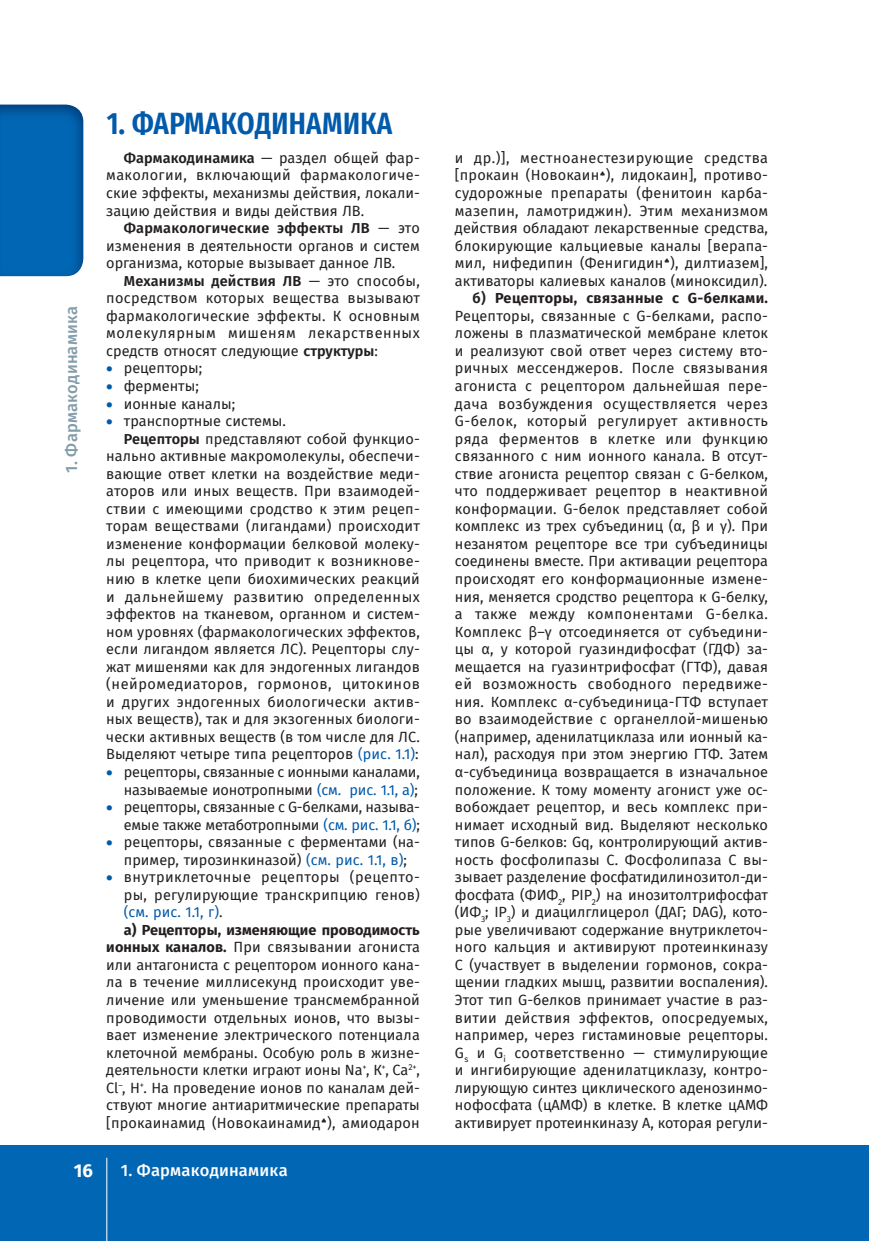
<style>
.page{position:relative;width:869px;height:1241px;background:#fff}
.page>*{position:absolute;margin:0;border:0;box-sizing:border-box;transform-origin:0 0}
.t1{font:600 extra-condensed 30.97px "Fira Sans";letter-spacing:.01em;color:#015aaa}
.t2{font:700 18.55px "Fira Sans";color:#fff}
.t3{font:500 16.45px "Fira Sans";letter-spacing:.015em;color:#fff}
.t4{font:500 16.45px "Fira Sans";letter-spacing:.015em;color:#839ca9}
.t5{font:14.35px/17.5px "Fira Sans";letter-spacing:.005em;color:#231f20;text-align:justify}
.t6{font:14.35px/17.5px "Fira Sans";letter-spacing:-.015em;color:#231f20;text-align:right}
.t7{font:14.35px "Fira Sans";letter-spacing:.04em;color:#231f20}
.t8{font:14.35px "Fira Sans";letter-spacing:.03em;color:#231f20}
.t9{font:700 14.35px "Fira Sans";letter-spacing:.005em;color:#231f20}
.t10{font:14.35px "Fira Sans";letter-spacing:.035em;color:#231f20}
.t11{font:14.35px "Fira Sans";color:#015aaa}
.s1{font-weight:600}
.s2{color:#015aaa}
.s3{color:#231f20}
.s4{font-weight:700}
</style>
<div class="page">
<div style="left:0;top:1145px;width:868px;height:95px;background:#0166b3"></div>
<hr style="left:106px;top:1157px;width:1px;height:83px;background:#fff">
<img style="left:0;top:104px;width:83px;height:172px">
<p class="t4" style="left:62px;top:472px;width:168px;rotate:-90deg">1. Фармакодинамика</p>
<h1 class="t1" style="left:107px;top:104px;width:287px">1. ФАРМАКОДИНАМИКА</h1>
<p class="t5" style="left:106px;top:149px;width:315px;text-indent:18px"><span class="s1">Фармакодинамика</span> — раздел общей фар&shy;макологии, включающий фармакологиче&shy;ские эффекты, механизмы действия, локали&shy;зацию действия и виды действия ЛВ.</p>
<p class="t5" style="left:106px;top:219px;width:315px;text-indent:18px"><span class="s1">Фармакологические эффекты ЛВ</span> — это изменения в деятельности органов и систем организма, которые вызывает данное ЛВ.</p>
<p class="t5" style="left:106px;top:272px;width:315px;text-indent:18px"><span class="s1">Механизмы действия ЛВ</span> — это способы, посредством которых вещества вызывают фармакологические эффекты. К основным молекулярным мишеням лекарственных средств относят следующие <span class="s1">структуры</span>:</p>
<p class="t5" style="left:106px;top:360px;width:97px"><span class="s2">•</span> рецепторы;</p>
<p class="t5" style="left:106px;top:377px;width:94px"><span class="s2">•</span> ферменты;</p>
<p class="t5" style="left:106px;top:395px;width:130px"><span class="s2">•</span> ионные каналы;</p>
<p class="t5" style="left:106px;top:412px;width:181px"><span class="s2">•</span> транспортные системы.</p>
<p class="t5" style="left:124px;top:430px;width:297px"><span class="s1">Рецепторы</span> представляют собой функцио-</p>
<p class="t5" style="left:106px;top:447px;width:315px">нально активные макромолекулы, обеспечи-</p>
<p class="t5" style="left:106px;top:465px;width:315px">вающие ответ клетки на воздействие меди-</p>
<p class="t5" style="left:106px;top:482px;width:315px">аторов или иных веществ. При взаимодей-</p>
<p class="t5" style="left:106px;top:500px;width:315px">ствии с имеющими сродство к этим рецеп-</p>
<p class="t5" style="left:106px;top:517px;width:315px">торам веществами (лигандами) происходит</p>
<p class="t5" style="left:106px;top:535px;width:315px">изменение конформации белковой молеку-</p>
<p class="t5" style="left:106px;top:552px;width:315px">лы рецептора, что приводит к возникнове-</p>
<p class="t5" style="left:106px;top:570px;width:315px">нию в клетке цепи биохимических реакций</p>
<p class="t10" style="left:106px;top:588px;width:315px">и дальнейшему развитию определенных</p>
<p class="t5" style="left:106px;top:605px;width:315px">эффектов на тканевом, органном и систем-</p>
<p class="t5" style="left:106px;top:623px;width:315px">ном уровнях (фармакологических эффектов,</p>
<p class="t5" style="left:106px;top:640px;width:315px">если лигандом является ЛС). Рецепторы слу-</p>
<p class="t5" style="left:106px;top:658px;width:315px">жат мишенями как для эндогенных лигандов</p>
<p class="t7" style="left:106px;top:675px;width:315px">(нейромедиаторов, гормонов, цитокинов</p>
<p class="t5" style="left:106px;top:693px;width:315px">и других эндогенных биологически актив-</p>
<p class="t5" style="left:106px;top:710px;width:315px">ных веществ), так и для экзогенных биологи-</p>
<p class="t5" style="left:106px;top:728px;width:315px">чески активных веществ (в том числе для ЛС.</p>
<p class="t5" style="left:106px;top:745px;width:314px">Выделяют четыре типа рецепторов <span class="s2">(рис. 1.1)</span>:</p>
<p class="t6" style="left:106px;top:763px;width:315px"><span class="s2">•</span> рецепторы, связанные с ионными каналами, называемые ионотропными <span class="s2">(см. рис. 1.1, а)</span>;</p>
<p class="t6" style="left:106px;top:798px;width:315px"><span class="s2">•</span> рецепторы, связанные с G-белками, называ&shy;емые также метаботропными <span class="s2">(см. рис. 1.1, б)</span>;</p>
<p class="t5" style="left:106px;top:833px;width:315px;text-align:center"><span class="s2">•</span> рецепторы, связанные с ферментами (на&shy;пример, тирозинкиназой) <span class="s2">(см. рис. 1.1, в)</span>;</p>
<p class="t8" style="left:106px;top:868px;width:315px"><span class="s2">•</span> внутриклеточные рецепторы (рецепто-</p>
<p class="t5" style="left:124px;top:886px;width:297px">ры, регулирующие транскрипцию генов)</p>
<p class="t11" style="left:124px;top:903px;width:100px">(см. рис. 1.1, г)<span class="s3">.</span></p>
<p class="t9" style="left:124px;top:921px;width:297px">а) Рецепторы, изменяющие проводимость</p>
<p class="t5" style="left:106px;top:938px;width:315px"><span class="s4">ионных каналов.</span> При связывании агониста</p>
<p class="t5" style="left:106px;top:956px;width:315px">или антагониста с рецептором ионного кана-</p>
<p class="t5" style="left:106px;top:973px;width:315px">ла в течение миллисекунд происходит уве-</p>
<p class="t5" style="left:106px;top:991px;width:315px">личение или уменьшение трансмембранной</p>
<p class="t5" style="left:106px;top:1008px;width:315px">проводимости отдельных ионов, что вызы-</p>
<p class="t5" style="left:106px;top:1026px;width:315px">вает изменение электрического потенциала</p>
<p class="t5" style="left:106px;top:1043px;width:315px">клеточной мембраны. Особую роль в жизне-</p>
<p class="t5" style="left:106px;top:1061px;width:315px">деятельности клетки играют ионы Na<sup>+</sup>, К<sup>+</sup>, Cа<sup>2+</sup>,</p>
<p class="t5" style="left:106px;top:1078px;width:315px">Cl<sup>–</sup>, H<sup>+</sup>. На проведение ионов по каналам дей-</p>
<p class="t5" style="left:106px;top:1096px;width:315px">ствуют многие антиаритмические препараты</p>
<p class="t5" style="left:106px;top:1113px;width:315px">[прокаинамид (Новокаинамид ), амиодарон</p>
<p class="t2" style="left:74px;top:1159px;width:21px">16</p>
<p class="t3" style="left:121px;top:1160px;width:168px">1. Фармакодинамика</p>
<p class="t5" style="left:455px;top:149px;width:314px;text-align:right">и др.)], местноанестезирующие средства [прокаин (Новокаин ), лидокаин], противо&shy;судорожные препараты (фенитоин карба&shy;мазепин, ламотриджин). Этим механизмом действия обладают лекарственные средства, блокирующие кальциевые каналы [верапа&shy;мил, нифедипин (Фенигидин ), дилтиазем], активаторы калиевых каналов (миноксидил). <span class="s1">б)</span> <span class="s4">Рецепторы, связанные с G-белками.<br></span>Рецепторы, связанные с G-белками, распо&shy;ложены в плазматической мембране клеток и реализуют свой ответ через систему вто&shy;ричных мессенджеров. После связывания агониста с рецептором дальнейшая пере&shy;дача возбуждения осуществляется через G-белок, который регулирует активность ряда ферментов в клетке или функцию связанного с ним ионного канала. В отсут&shy;ствие агониста рецептор связан с G-белком, что поддерживает рецептор в неактивной конформации. G-белок представляет собой комплекс из трех субъединиц (α, β и γ). При незанятом рецепторе все три субъединицы соединены вместе. При активации рецептора происходят его конформационные измене&shy;ния, меняется сродство рецептора к G-белку, а также между компонентами G-белка.<br>Комплекс β–γ отсоединяется от субъедини&shy;цы α, у которой гуазиндифосфат (ГДФ) за&shy;мещается на гуазинтрифосфат (ГТФ), давая ей возможность свободного передвиже&shy;ния. Комплекс α-субъединица-ГТФ вступает во взаимодействие с органеллой-мишенью (например, аденилатциклаза или ионный ка&shy;нал), расходуя при этом энергию ГТФ. Затем α-субъединица возвращается в изначальное положение. К тому моменту агонист уже ос&shy;вобождает рецептор, и весь комплекс при&shy;нимает исходный вид. Выделяют несколько типов G-белков: Gq, контролирующий актив&shy;ность фосфолипазы С. Фосфолипаза С вы&shy;зывает разделение фосфатидилинозитол-ди&shy;фосфата (ФИФ<sub>2</sub>, PIP<sub>2</sub>) на инозитолтрифосфат (ИФ<sub>3</sub>; IP<sub>3</sub>) и диацилглицерол (ДАГ; DAG), кото&shy;рые увеличивают содержание внутриклеточ&shy;ного кальция и активируют протеинкиназу С (участвует в выделении гормонов, сокра&shy;щении гладких мышц, развитии воспаления).<br>Этот тип G-белков принимает участие в раз&shy;витии действия эффектов, опосредуемых, например, через гистаминовые рецепторы.<br>G<sub>s</sub> и G<sub>i</sub> соответственно — стимулирующие и ингибирующие аденилатциклазу, контро&shy;лирующую синтез циклического аденозинмо&shy;нофосфата (цАМФ) в клетке. В клетке цАМФ активирует протеинкиназу А, которая регули-</p>
</div>
